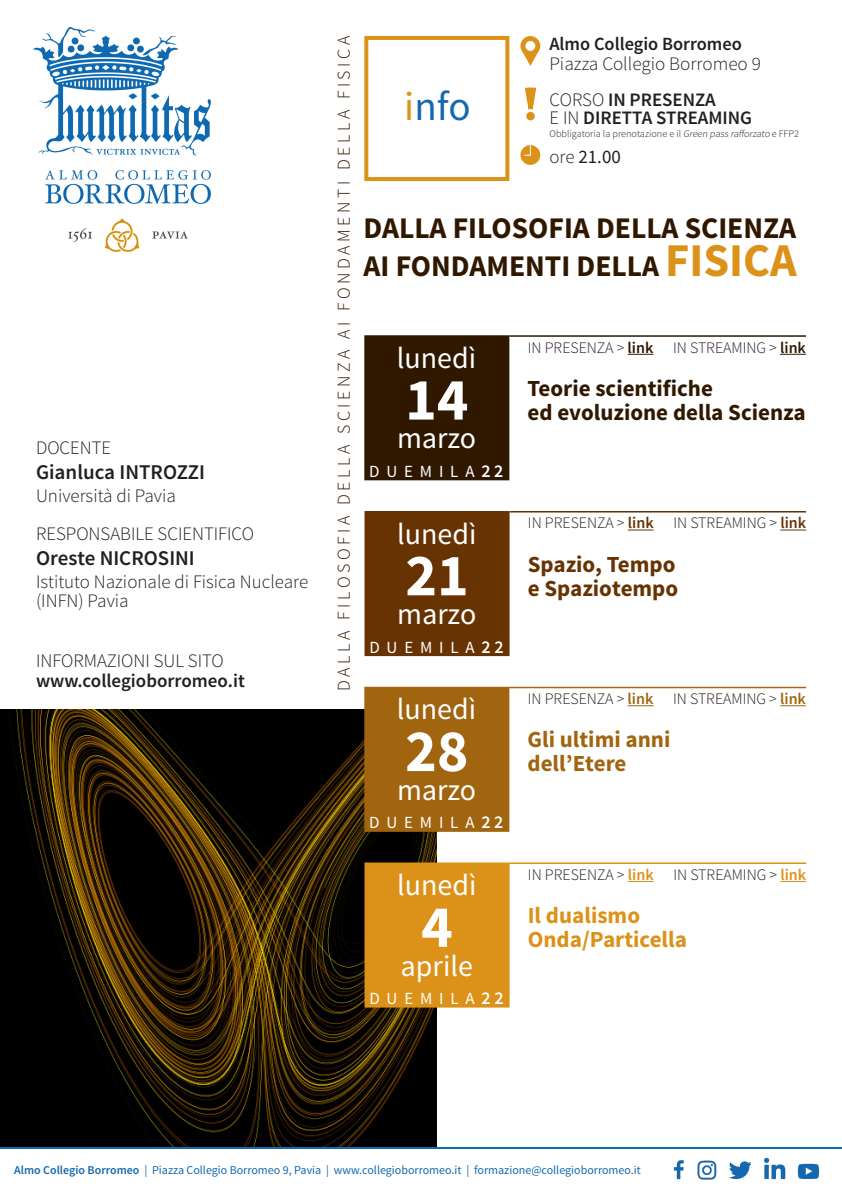
<style>
.page{position:relative;width:842px;height:1191px;background:#fff}
.page>*{position:absolute;margin:0;border:0;box-sizing:border-box;transform-origin:0 0}
.t1{font:700 60px "Source Sans Pro";color:#fff}
.t2{font:41px "Source Sans Pro";color:#1468b0}
.t3{font:700 30px "Source Sans Pro";color:#301800}
.t4{font:30px "Source Sans Pro";color:#fff}
.t5{font:700 23px "Source Sans Pro";color:#301800}
.t6{font:700 23px "Source Sans Pro";color:#dc9219}
.t7{font:700 23px "Source Sans Pro";color:#673303}
.t8{font:700 23px "Source Sans Pro";color:#a16510}
.t9{font:600 21px "Source Sans Pro";color:#231f20}
.t10{font:300 19px "Source Sans Pro";color:#231f20}
.t11{font:600 19px "Source Sans Pro";color:#231f20}
.t12{font:19px "Source Sans Pro";color:#231f20}
.t13{font:600 18.6px "Source Sans Pro";color:#231f20}
.t14{font:300 18px "Source Sans Pro";color:#301800}
.t15{font:17px "Source Sans Pro";color:#fff}
.t16{font:300 16px "Source Sans Pro";color:#231f20}
.t17{font:12px "Source Sans Pro";color:#1269b0}
.t18{font:300 10px "Source Sans Pro";color:#231f20}
.s1{color:#dc9219}
.s2{font-weight:300}
.s3{font-style:italic}
.s4{font-size:47px;color:#dc9219}
.s5{font-weight:600;font-size:18px}
.s6{font-weight:600;color:#301800}
.s7{font-weight:600;color:#673303}
.s8{font-weight:600;color:#a16510}
.s9{font-weight:600;color:#dc9219}
.s10{font-weight:600}
</style>
<div class="page">
<img style="left:0;top:710px;width:437px;height:436px">
<img style="left:673px;top:1160px;width:11px;height:20px">
<img style="left:697px;top:1160px;width:20px;height:20px">
<img style="left:729px;top:1161px;width:22px;height:19px">
<img style="left:764px;top:1157px;width:22px;height:23px">
<img style="left:797px;top:1163px;width:22px;height:16px">
<hr style="left:0;top:1146px;width:842px;height:2px;background:#1169b1">
<img style="left:34px;top:28px;width:176px;height:223px">
<div style="left:364px;top:687px;width:145px;height:145px;background:#a16510;border:4px solid #a16510"></div>
<div style="left:364px;top:36px;width:145px;height:145px;background:#fff;border:4px solid #dc9219"></div>
<div style="left:520px;top:36px;width:20px;height:20px;background:#dc9219;border-radius:50%"></div>
<svg style="left:522px;top:52px;width:16px;height:14px"></svg>
<div style="left:525px;top:41px;width:10px;height:10px;background:#fff;border-radius:50%"></div>
<svg style="left:525px;top:88px;width:11px;height:21px"></svg>
<div style="left:526px;top:112px;width:9px;height:8px;background:#dc9219;border-radius:50%"></div>
<div style="left:520px;top:145px;width:20px;height:20px;background:#dc9219;border-radius:50%"></div>
<div style="left:364px;top:335px;width:145px;height:145px;background:#301800;border:4px solid #301800"></div>
<div style="left:364px;top:511px;width:146px;height:145px;background:#673303;border:4px solid #673303"></div>
<div style="left:364px;top:862px;width:146px;height:145px;background:#dc9219;border:4px solid #dc9219"></div>
<svg style="left:523px;top:145px;width:8px;height:11px"></svg>
<svg style="left:628px;top:354px;width:25px;height:1px"></svg>
<svg style="left:780px;top:354px;width:26px;height:1px"></svg>
<hr style="left:509px;top:335px;width:297px;height:2px;background:#301800">
<svg style="left:628px;top:529px;width:26px;height:1px"></svg>
<svg style="left:780px;top:529px;width:26px;height:1px"></svg>
<hr style="left:510px;top:511px;width:296px;height:1px;background:#673303">
<svg style="left:628px;top:705px;width:25px;height:1px"></svg>
<svg style="left:780px;top:705px;width:26px;height:1px"></svg>
<hr style="left:509px;top:687px;width:297px;height:1px;background:#a16510">
<svg style="left:628px;top:881px;width:26px;height:1px"></svg>
<svg style="left:780px;top:881px;width:26px;height:1px"></svg>
<hr style="left:510px;top:862px;width:296px;height:2px;background:#dc9219">
<p class="t10" style="left:36px;top:436px;width:77px">DOCENTE</p>
<p class="t9" style="left:36px;top:459px;width:170px">Gianluca INTROZZI</p>
<p class="t10" style="left:36px;top:484px;width:142px">Università di Pavia</p>
<p class="t10" style="left:36px;top:522px;width:219px">RESPONSABILE SCIENTIFICO</p>
<p class="t9" style="left:36px;top:545px;width:160px">Oreste NICROSINI</p>
<p class="t10" style="left:36px;top:570px;width:274px">Istituto Nazionale di Fisica Nucleare</p>
<p class="t10" style="left:36px;top:589px;width:94px">(INFN) Pavia</p>
<p class="t10" style="left:36px;top:649px;width:189px">INFORMAZIONI SUL SITO</p>
<p class="t11" style="left:36px;top:668px;width:210px">www.collegioborromeo.it</p>
<p class="t14" style="left:333px;top:691px;width:656px;rotate:-90deg">D A L L A F I L O S O F I A D E L L A S C I E N Z A A I F O N D A M E N T I D E L L A F I S I C A</p>
<p class="t2" style="left:404px;top:81px;width:68px"><span class="s1">i</span>nfo</p>
<p class="t13" style="left:549px;top:32px;width:194px">Almo Collegio Borromeo</p>
<p class="t10" style="left:549px;top:52px;width:213px">Piazza Collegio Borromeo 9</p>
<p class="t11" style="left:550px;top:87px;width:168px"><span class="s2">CORSO</span> IN PRESENZA</p>
<p class="t11" style="left:550px;top:105px;width:204px"><span class="s2">E IN</span> DIRETTA STREAMING</p>
<p class="t12" style="left:549px;top:145px;width:73px"><span class="s2">ore</span> 21.00</p>
<p class="t18" style="left:549px;top:127px;width:251px">Obbligatoria la prenotazione e il <span class="s3">Green pass rafforzato</span> e FFP2</p>
<p class="t3" style="left:364px;top:208px;width:434px">DALLA FILOSOFIA DELLA SCIENZA</p>
<p class="t3" style="left:364px;top:246px;width:435px">AI FONDAMENTI DELLA <span class="s4">FISICA</span></p>
<p class="t4" style="left:397px;top:339px;width:81px">lunedì</p>
<p class="t1" style="left:405px;top:361px;width:65px">14</p>
<p class="t4" style="left:397px;top:420px;width:81px">marzo</p>
<p class="t15" style="left:369px;top:460px;width:136px">D U E M I L A <span class="s5">2 2</span></p>
<p class="t4" style="left:397px;top:515px;width:81px">lunedì</p>
<p class="t1" style="left:405px;top:537px;width:65px">21</p>
<p class="t4" style="left:397px;top:595px;width:81px">marzo</p>
<p class="t15" style="left:369px;top:636px;width:136px">D U E M I L A <span class="s5">2 2</span></p>
<p class="t4" style="left:397px;top:690px;width:81px">lunedì</p>
<p class="t1" style="left:405px;top:712px;width:65px">28</p>
<p class="t4" style="left:397px;top:771px;width:81px">marzo</p>
<p class="t15" style="left:369px;top:812px;width:136px">D U E M I L A <span class="s5">2 2</span></p>
<p class="t16" style="left:528px;top:338px;width:280px">IN PRESENZA &gt; <span class="s6">link</span> IN STREAMING &gt; <span class="s6">link</span></p>
<p class="t5" style="left:527px;top:373px;width:187px">Teorie scientifiche</p>
<p class="t5" style="left:527px;top:397px;width:280px">ed evoluzione della Scienza</p>
<p class="t16" style="left:528px;top:513px;width:280px">IN PRESENZA &gt; <span class="s7">link</span> IN STREAMING &gt; <span class="s7">link</span></p>
<p class="t7" style="left:528px;top:549px;width:149px">Spazio, Tempo</p>
<p class="t7" style="left:528px;top:573px;width:152px">e Spaziotempo</p>
<p class="t16" style="left:528px;top:689px;width:280px">IN PRESENZA &gt; <span class="s8">link</span> IN STREAMING &gt; <span class="s8">link</span></p>
<p class="t8" style="left:527px;top:725px;width:144px">Gli ultimi anni</p>
<p class="t8" style="left:527px;top:749px;width:101px">dell’Etere</p>
<p class="t4" style="left:397px;top:866px;width:81px">lunedì</p>
<p class="t1" style="left:421px;top:888px;width:33px">4</p>
<p class="t4" style="left:401px;top:947px;width:74px">aprile</p>
<p class="t15" style="left:369px;top:987px;width:136px">D U E M I L A <span class="s5">2 2</span></p>
<p class="t16" style="left:528px;top:865px;width:280px">IN PRESENZA &gt; <span class="s9">link</span> IN STREAMING &gt; <span class="s9">link</span></p>
<p class="t6" style="left:528px;top:901px;width:114px">Il dualismo</p>
<p class="t6" style="left:528px;top:925px;width:161px">Onda/Particella</p>
<p class="t17" style="left:14px;top:1162px;width:628px"><span class="s10">Almo Collegio Borromeo</span> | Piazza Collegio Borromeo 9, Pavia | www.collegioborromeo.it | formazione@collegioborromeo.it</p>
</div>
